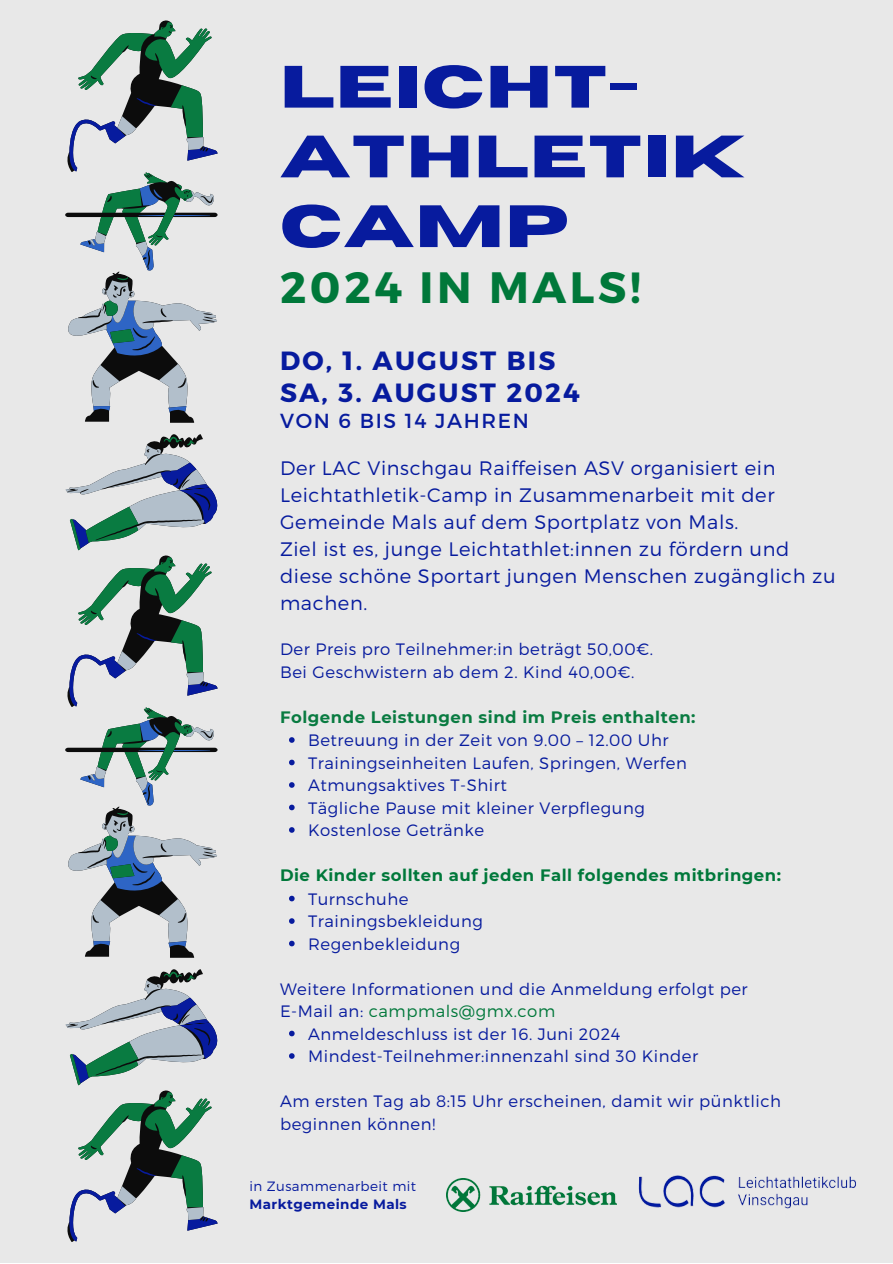
<style>
.page{position:relative;width:893px;height:1264px;background:#fff}
.page>*{position:absolute;margin:0;border:0;box-sizing:border-box;transform-origin:0 0}
.t1{font:700 59.55px/69.8px "Horizon";letter-spacing:.02em;color:#071b9e}
.t2{font:700 43.8px "Montserrat";letter-spacing:.085em;color:#00783a}
.t3{font:700 26.4px "Montserrat";letter-spacing:.085em;color:#071b9e}
.t4{font:20.4px "Montserrat";letter-spacing:.085em;color:#071b9e}
.t5{font:300 19.5px/27px "Montserrat";letter-spacing:.03em;color:#071b9e}
.t6{font:300 16.5px/22.5px "Montserrat";letter-spacing:.03em;color:#071b9e}
.t7{font:700 16.5px "Montserrat";letter-spacing:.03em;color:#00783a}
.t8{font:700 16.5px "Montserrat";letter-spacing:.03em;color:#097b41}
.t9{font:300 16.5px "Montserrat";letter-spacing:.03em;color:#00783a}
.t10{font:300 13.5px "Montserrat";letter-spacing:.03em;color:#071b9e}
.t11{font:700 13.5px "Montserrat";letter-spacing:.03em;color:#071b9e}
.s1{color:#071b9e}
</style>
<div class="page">
<div style="left:0;top:0;width:892px;height:1262px;background:#e8e8e8"></div>
<img style="left:638px;top:1175px;width:218px;height:34px">
<svg style="left:65px;top:20px;width:152px;height:403px"></svg>
<svg style="left:65px;top:434px;width:152px;height:523px"></svg>
<svg style="left:65px;top:969px;width:152px;height:272px"></svg>
<img style="left:446px;top:1178px;width:170px;height:33px">
<svg style="left:289px;top:737px;width:5px;height:5px"></svg>
<svg style="left:289px;top:759px;width:5px;height:6px"></svg>
<svg style="left:289px;top:782px;width:5px;height:5px"></svg>
<svg style="left:289px;top:804px;width:5px;height:6px"></svg>
<svg style="left:289px;top:827px;width:5px;height:5px"></svg>
<svg style="left:289px;top:895px;width:5px;height:6px"></svg>
<svg style="left:289px;top:918px;width:5px;height:5px"></svg>
<svg style="left:289px;top:940px;width:5px;height:6px"></svg>
<svg style="left:289px;top:1030px;width:5px;height:6px"></svg>
<svg style="left:289px;top:1053px;width:5px;height:5px"></svg>
<p class="t1" style="left:280px;top:54px;width:466px">LEICHT-<br>ATHLETIK</p>
<p class="t1" style="left:280px;top:193px;width:291px">CAMP</p>
<p class="t2" style="left:280px;top:259px;width:362px">2024 IN MALS!</p>
<p class="t3" style="left:280px;top:343px;width:277px">DO, 1. AUGUST BIS</p>
<p class="t3" style="left:280px;top:376px;width:301px">SA, 3. AUGUST 2024</p>
<p class="t4" style="left:280px;top:407px;width:250px">VON 6 BIS 14 JAHREN</p>
<p class="t5" style="left:280px;top:453px;width:497px">Der LAC Vinschgau Raiffeisen ASV organisiert ein</p>
<p class="t5" style="left:280px;top:480px;width:496px">Leichtathletik-Camp in Zusammenarbeit mit der<br>Gemeinde Mals auf dem Sportplatz von Mals.</p>
<p class="t5" style="left:280px;top:534px;width:557px">Ziel ist es, junge Leichtathlet:innen zu fördern und diese schöne Sportart jungen Menschen zugänglich zu machen.</p>
<p class="t6" style="left:280px;top:637px;width:374px">Der Preis pro Teilnehmer:in beträgt 50,00€.</p>
<p class="t6" style="left:280px;top:659px;width:356px">Bei Geschwistern ab dem 2. Kind 40,00€.</p>
<p class="t8" style="left:280px;top:706px;width:417px">Folgende Leistungen sind im Preis enthalten:</p>
<p class="t6" style="left:308px;top:728px;width:362px">Betreuung in der Zeit von 9.00 – 12.00 Uhr</p>
<p class="t6" style="left:308px;top:750px;width:380px">Trainingseinheiten Laufen, Springen, Werfen</p>
<p class="t6" style="left:308px;top:773px;width:200px">Atmungsaktives T-Shirt</p>
<p class="t6" style="left:308px;top:795px;width:338px">Tägliche Pause mit kleiner Verpflegung</p>
<p class="t6" style="left:308px;top:818px;width:178px">Kostenlose Getränke</p>
<p class="t7" style="left:280px;top:865px;width:502px">Die Kinder sollten auf jeden Fall folgendes mitbringen:</p>
<p class="t6" style="left:308px;top:886px;width:102px">Turnschuhe</p>
<p class="t6" style="left:308px;top:909px;width:176px">Trainingsbekleidung</p>
<p class="t6" style="left:308px;top:931px;width:154px">Regenbekleidung</p>
<p class="t6" style="left:280px;top:976px;width:469px">Weitere Informationen und die Anmeldung erfolgt per</p>
<p class="t9" style="left:280px;top:1000px;width:277px"><span class="s1">E-Mail an:</span> campmals@gmx.com</p>
<p class="t6" style="left:308px;top:1021px;width:314px">Anmeldeschluss ist der 16. Juni 2024</p>
<p class="t6" style="left:308px;top:1044px;width:392px">Mindest-Teilnehmer:innenzahl sind 30 Kinder</p>
<p class="t6" style="left:280px;top:1089px;width:502px">Am ersten Tag ab 8:15 Uhr erscheinen, damit wir pünktlich beginnen können!</p>
<p class="t10" style="left:249px;top:1176px;width:168px">in Zusammenarbeit mit</p>
<p class="t11" style="left:249px;top:1195px;width:159px">Marktgemeinde Mals</p>
</div>
